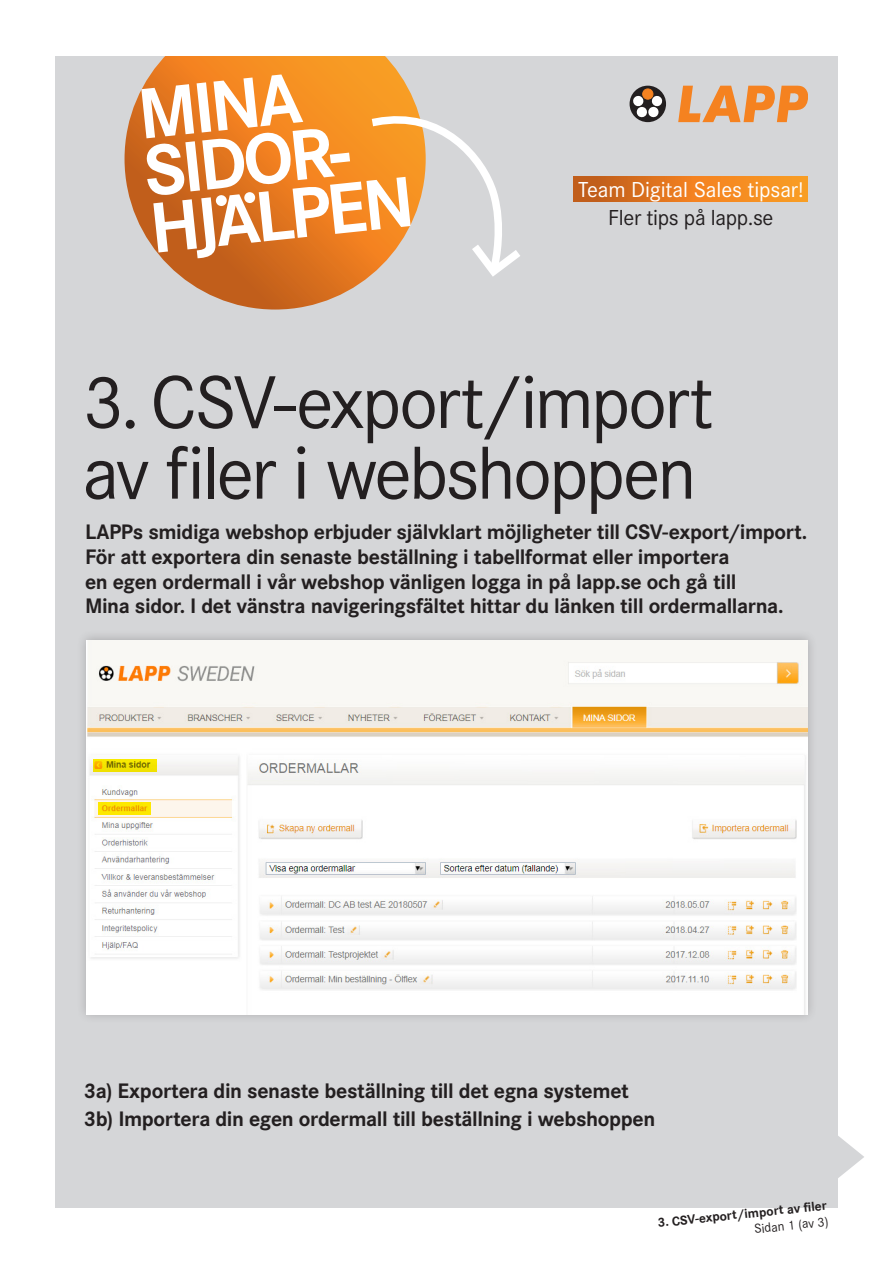
<style>
.page{position:relative;width:893px;height:1263px;background:#fff}
.page>*{position:absolute;margin:0;border:0;box-sizing:border-box;transform-origin:0 0}
.N_Brödtext_u_indrag{font:77.55px/70.7px "Corporate S";letter-spacing:-.035em;color:#231f20}
.N_Brödtext_u_indrag-2{font:22.5px "Corporate S";letter-spacing:-.005em;color:#fff}
.N_Brödtext_u_indrag-3{font:22.5px "Corporate S";letter-spacing:-.015em;color:#231f20}
.N_Brödtext_u_indrag-4{font:700 21.75px/24.9px "Corporate S";letter-spacing:-.02em;color:#231f20}
.t1{font:700 13.5px/16.2px "Corporate S";color:#231f20;text-align:right}
.s1{font-weight:400}
</style>
<div class="page">
<div style="left:55px;top:55px;width:783px;height:1153px;background:#d5d6d8"></div>
<svg style="left:838px;top:1136px;width:26px;height:42px"></svg>
<svg style="left:125px;top:8px;width:301px;height:302px;background:#dd7920"></svg>
<svg style="left:141px;top:74px;width:379px;height:208px"></svg>
<div style="left:28px;top:0;width:865px;height:56px;background:#fff"></div>
<div style="left:76px;top:630px;width:742px;height:394px;background:#231f20;opacity:.24"></div>
<img style="left:86px;top:640px;width:722px;height:374px">
<svg style="left:99px;top:802px;width:52px;height:12px"></svg>
<svg style="left:93px;top:759px;width:63px;height:12px"></svg>
<svg style="left:678px;top:86px;width:130px;height:36px"></svg>
<div style="left:630px;top:86px;width:36px;height:36px;background:#231f20;border-radius:50%"></div>
<svg style="left:632px;top:95px;width:31px;height:23px"></svg>
<div style="left:643px;top:89px;width:10px;height:10px;background:#f58220;border-radius:50%"></div>
<div style="left:643px;top:89px;width:10px;height:10px;border:1px solid #f58220;border-radius:50%"></div>
<div style="left:574px;top:177px;width:233px;height:25px;background:linear-gradient(to right,#c55a1a,#ffa125)"></div>
<p class="N_Brödtext_u_indrag-2" style="left:578px;top:177px;width:227px">Team Digital Sales tipsar!</p>
<p class="N_Brödtext_u_indrag-3" style="left:608px;top:205px;width:167px">Fler tips på lapp.se</p>
<p class="N_Brödtext_u_indrag" style="left:82px;top:367px;width:633px">3. CSV-export/import av filer i webshoppen</p>
<p class="N_Brödtext_u_indrag-4" style="left:85px;top:519px;width:724px">LAPPs smidiga webshop erbjuder självklart möjligheter till CSV-export/import.<br>För att exportera din senaste beställning i tabellformat eller importera<br>en egen ordermall i vår webshop vänligen logga in på lapp.se och gå till<br>Mina sidor. I det vänstra navigeringsfältet hittar du länken till ordermallarna.</p>
<p class="N_Brödtext_u_indrag-4" style="left:84px;top:1079px;width:546px">3a) Exportera din senaste beställning till det egna systemet</p>
<p class="N_Brödtext_u_indrag-4" style="left:84px;top:1106px;width:573px">3b) Importera din egen ordermall till beställning i webshoppen</p>
<p class="t1" style="left:657px;top:1215px;width:172px;rotate:-6deg">3. CSV-export/import av fi ler<br><span class="s1">Sidan 1 (av 3)</span></p>
</div>
